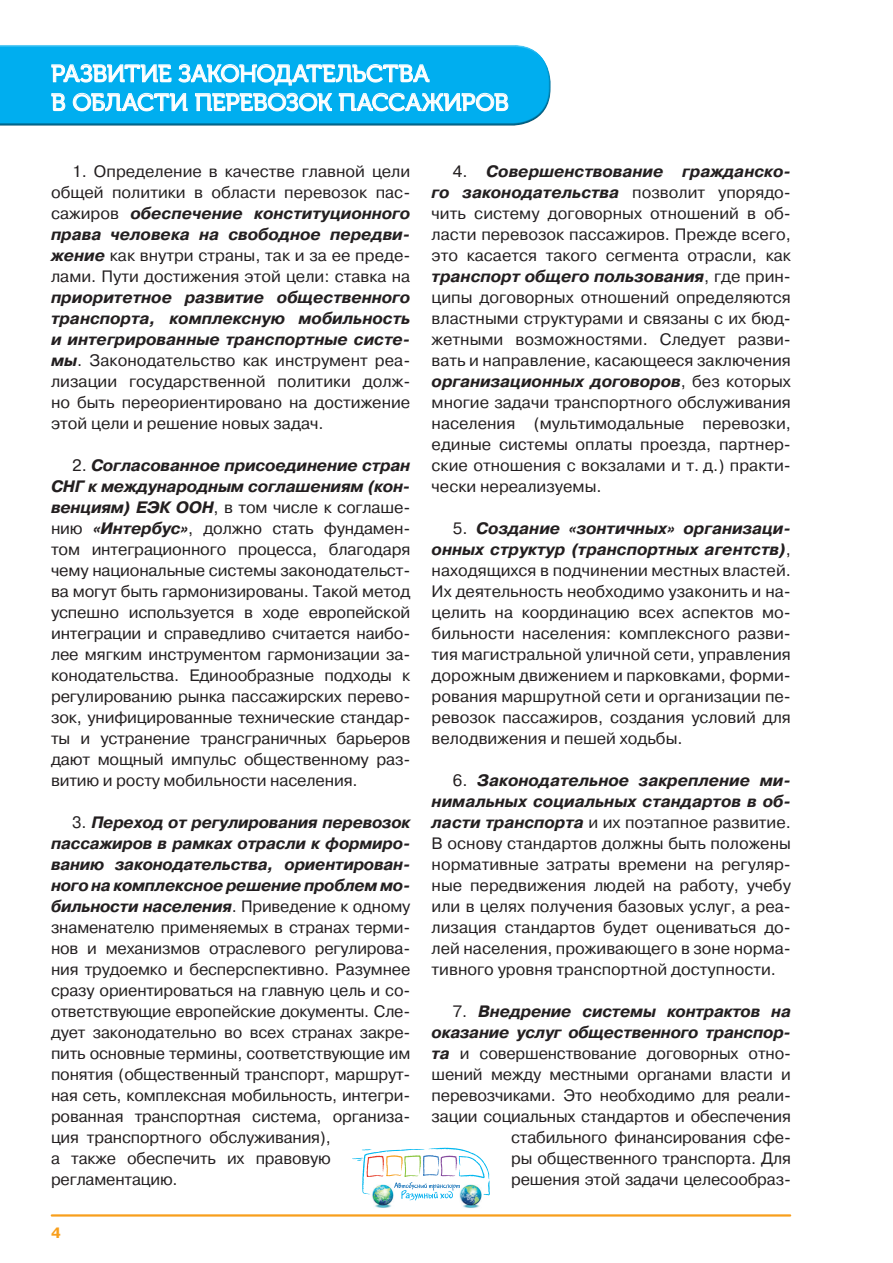
<style>
.page{position:relative;width:893px;height:1263px;background:#fff}
.page>*{position:absolute;margin:0;border:0;box-sizing:border-box;transform-origin:0 0}
.t1{font:24px/28.8px "Museo Cyrl 500";letter-spacing:-.01em;color:#fff}
.Smart_MOVE_main{font:16.5px/21px "Pragmatica";letter-spacing:-.01em;color:#231f20;text-align:justify}
.t2{font:700 15px "Pragmatica";color:#f89f1c}
.s1{font-weight:700;font-style:italic}
</style>
<div class="page">
<hr style="left:52px;top:1214px;width:738px;height:2px;background:#f89f1c">
<svg style="left:0;top:45px;width:551px;height:81px;background:#20b6ee"></svg>
<img style="left:462px;top:1202px;width:18px;height:6px">
<img style="left:374px;top:1202px;width:17px;height:6px">
<img style="left:352px;top:1148px;width:138px;height:54px">
<p class="t1" style="left:51px;top:59px;width:459px">РАЗВИТИЕ ЗАКОНОДАТЕЛЬСТВА<br>В ОБЛАСТИ ПЕРЕВОЗОК ПАССАЖИРОВ</p>
<p class="Smart_MOVE_main" style="left:51px;top:161px;width:361px;text-indent:21px">1. Определение в качестве главной цели общей политики в области перевозок пас&shy;сажиров <span class="s1">обеспечение конституционного права человека на свободное передви&shy;жение</span> как внутри страны, так и за ее преде&shy;лами. Пути достижения этой цели: ставка на <span class="s1">приоритетное развитие общественного транспорта, комплексную мобильность и интегрированные транспортные систе&shy;мы</span>. Законодательство как инструмент реа&shy;лизации государственной политики долж&shy;но быть переориентировано на достижение этой цели и решение новых задач.</p>
<p class="Smart_MOVE_main" style="left:51px;top:455px;width:361px;text-indent:21px">2. <span class="s1">Согласованное присоединение стран СНГ к международным соглашениям (кон&shy;венциям) ЕЭК ООН</span>, в том числе к соглаше&shy;нию <span class="s1">«Интербус»</span>, должно стать фундамен&shy;том интеграционного процесса, благодаря чему национальные системы законодательст&shy;ва могут быть гармонизированы. Такой метод успешно используется в ходе европейской интеграции и справедливо считается наибо&shy;лее мягким инструментом гармонизации за&shy;конодательства. Единообразные подходы к регулированию рынка пассажирских перево&shy;зок, унифицированные технические стандар&shy;ты и устранение трансграничных барьеров дают мощный импульс общественному раз&shy;витию и росту мобильности населения.</p>
<p class="Smart_MOVE_main" style="left:51px;top:812px;width:361px;text-align:left;text-indent:21px">3. <span class="s1">Переход от регулирования перевозок пассажиров в рамках отрасли к формиро&shy;ванию законодательства, ориентирован&shy;ного на комплексное решение проблем мо&shy;бильности населения</span>. Приведение к одному знаменателю применяемых в странах терми&shy;нов и механизмов отраслевого регулирова&shy;ния трудоемко и бесперспективно. Разумнее сразу ориентироваться на главную цель и со&shy;ответствующие европейские документы. Сле&shy;дует законодательно во всех странах закре&shy;пить основные термины, соответствующие им понятия (общественный транспорт, маршрут&shy;ная сеть, комплексная мобильность, интегри&shy;рованная транспортная система, организа&shy;ция транспортного обслуживания),<br>а также обеспечить их правовую регламентацию.</p>
<p class="t2" style="left:51px;top:1223px;width:11px">4</p>
<p class="Smart_MOVE_main" style="left:432px;top:161px;width:361px;text-indent:21px">4. <span class="s1">Совершенствование гражданско&shy;го законодательства</span> позволит упорядо&shy;чить систему договорных отношений в об&shy;ласти перевозок пассажиров. Прежде всего, это касается такого сегмента отрасли, как <span class="s1">транспорт общего пользования</span>, где прин&shy;ципы договорных отношений определяются властными структурами и связаны с их бюд&shy;жетными возможностями. Следует разви&shy;вать и направление, касающееся заключения <span class="s1">организационных договоров</span>, без которых многие задачи транспортного обслуживания населения (мультимодальные перевозки, единые системы оплаты проезда, партнер&shy;ские отношения с вокзалами и т. д.) практи&shy;чески нереализуемы.</p>
<p class="Smart_MOVE_main" style="left:432px;top:518px;width:361px;text-indent:21px">5. <span class="s1">Создание «зонтичных» организаци&shy;онных структур (транспортных агентств)</span>, находящихся в подчинении местных властей.<br>Их деятельность необходимо узаконить и на&shy;целить на координацию всех аспектов мо&shy;бильности населения: комплексного разви&shy;тия магистральной уличной сети, управления дорожным движением и парковками, форми&shy;рования маршрутной сети и организации пе&shy;ревозок пассажиров, создания условий для велодвижения и пешей ходьбы.</p>
<p class="Smart_MOVE_main" style="left:432px;top:770px;width:361px;text-indent:21px">6. <span class="s1">Законодательное закрепление ми&shy;нимальных социальных стандартов в об&shy;ласти транспорта</span> и их поэтапное развитие.<br>В основу стандартов должны быть положены нормативные затраты времени на регуляр&shy;ные передвижения людей на работу, учебу или в целях получения базовых услуг, а реа&shy;лизация стандартов будет оцениваться до&shy;лей населения, проживающего в зоне норма&shy;тивного уровня транспортной доступности.</p>
<p class="Smart_MOVE_main" style="left:432px;top:1001px;width:361px;text-align:right">7. <span class="s1">Внедрение системы контрактов на оказание услуг общественного транспор&shy;та</span> и совершенствование договорных отно&shy;шений между местными органами власти и перевозчиками. Это необходимо для реали&shy;зации социальных стандартов и обеспечения стабильного финансирования сфе-<br>ры общественного транспорта. Для<br>решения этой задачи целесообраз-</p>
</div>
